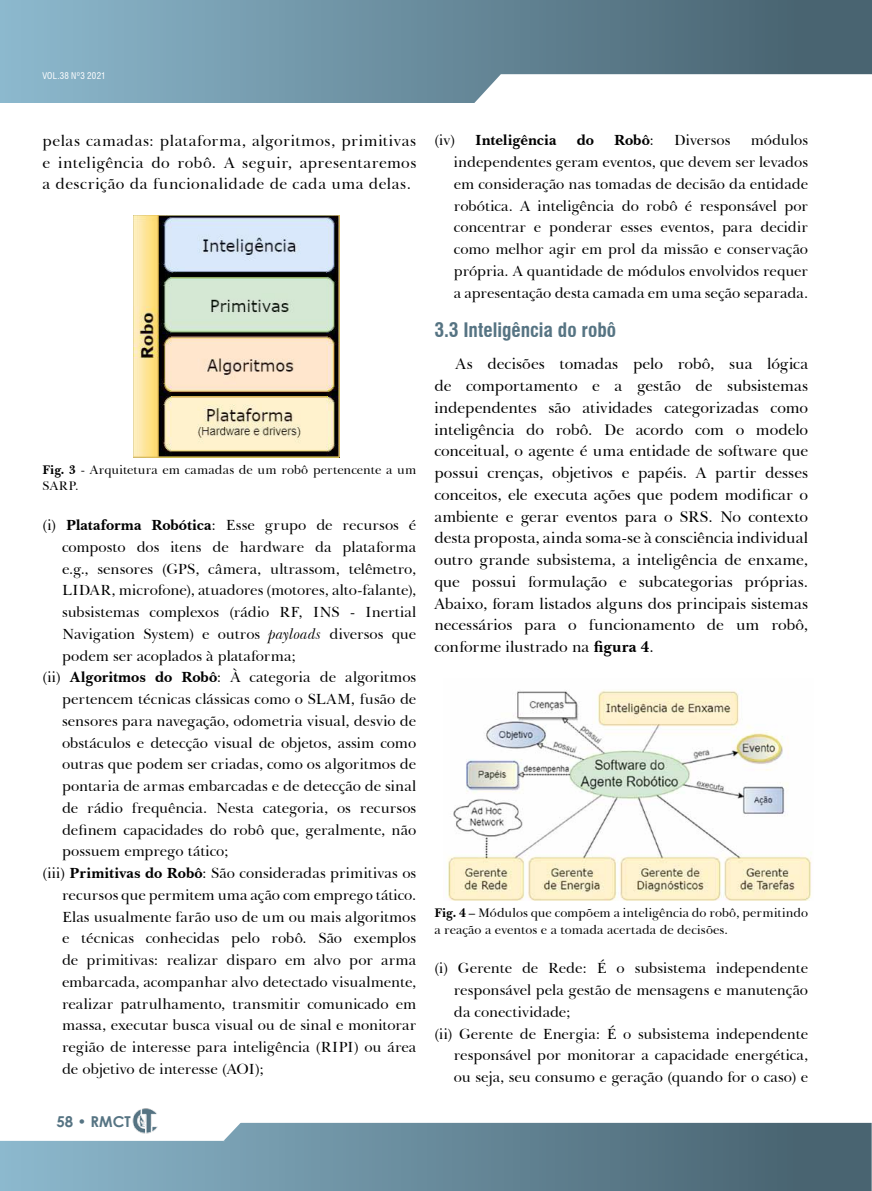
<style>
.page{position:relative;width:872px;height:1191px;background:#fff}
.page>*{position:absolute;margin:0;border:0;box-sizing:border-box;transform-origin:0 0}
.t1{font:700 condensed 19.5px "Swiss 721 BT";color:#567483}
.t2{font:15.75px/21.8px "Baskerville BT";letter-spacing:.015em;color:#000;text-align:justify}
.t3{font:15px/21.8px "Baskerville BT";color:#000;text-align:justify}
.t4{font:700 15px "Baskerville BT";letter-spacing:-.005em;color:#000}
.t5{font:700 15px "Century Gothic";color:#567483}
.t6{font:12.75px/16.5px "Baskerville BT";letter-spacing:.005em;color:#000}
.t7{font:condensed 9px "Swiss 721 BT";letter-spacing:.03em;color:#fff}
.s1{font-weight:700}
.s2{font-style:italic}
.s3{font-weight:400}
</style>
<div class="page">
<div style="left:0;top:0;width:872px;height:102px;background:linear-gradient(to right,#8cb8cd,#445e6a)"></div>
<svg style="left:0;top:1122px;width:871px;height:69px;background:#678999"></svg>
<svg style="left:0;top:1122px;width:244px;height:18px"></svg>
<svg style="left:465px;top:74px;width:407px;height:29px"></svg>
<img style="left:132px;top:1108px;width:27px;height:25px">
<img style="left:134px;top:216px;width:205px;height:241px">
<img style="left:447px;top:690px;width:365px;height:210px">
<p class="t7" style="left:42px;top:70px;width:65px">VOL.38 Nº3 2021</p>
<p class="t2" style="left:43px;top:129px;width:375px">pelas camadas: plataforma, algoritmos, primitivas e inteligência do robô. A seguir, apresentaremos a descrição da funcionalidade de cada uma delas.</p>
<p class="t6" style="left:43px;top:461px;width:375px"><span class="s1">Fig. 3</span> - Arquitetura em camadas de um robô pertencente a um<br>SARP.</p>
<p class="t3" style="left:43px;top:513px;width:375px">(i) <span class="s1">Plataforma Robótica</span>: Esse grupo de recursos é</p>
<p class="t3" style="left:62px;top:535px;width:356px">composto dos itens de hardware da plataforma</p>
<p class="t3" style="left:62px;top:557px;width:356px">e.g., sensores (GPS, câmera, ultrassom, telêmetro,</p>
<p class="t3" style="left:62px;top:579px;width:356px">LIDAR, microfone), atuadores (motores, alto-falante),</p>
<p class="t3" style="left:62px;top:600px;width:356px">subsistemas complexos (rádio RF, INS - Inertial</p>
<p class="t3" style="left:62px;top:622px;width:356px">Navigation System) e outros <span class="s2">payloads</span> diversos que</p>
<p class="t3" style="left:62px;top:644px;width:235px">podem ser acoplados à plataforma;</p>
<p class="t3" style="left:43px;top:666px;width:375px">(ii) <span class="s1">Algoritmos do Robô</span>: À categoria de algoritmos</p>
<p class="t3" style="left:62px;top:687px;width:356px">pertencem técnicas clássicas como o SLAM, fusão de</p>
<p class="t3" style="left:62px;top:709px;width:356px">sensores para navegação, odometria visual, desvio de</p>
<p class="t3" style="left:62px;top:731px;width:356px">obstáculos e detecção visual de objetos, assim como</p>
<p class="t3" style="left:62px;top:753px;width:356px">outras que podem ser criadas, como os algoritmos de</p>
<p class="t3" style="left:62px;top:774px;width:356px">pontaria de armas embarcadas e de detecção de sinal</p>
<p class="t3" style="left:62px;top:796px;width:356px">de rádio frequência. Nesta categoria, os recursos</p>
<p class="t3" style="left:62px;top:818px;width:356px">definem capacidades do robô que, geralmente, não</p>
<p class="t3" style="left:62px;top:840px;width:168px">possuem emprego tático;</p>
<p class="t3" style="left:43px;top:861px;width:375px">(iii) <span class="s1">Primitivas do Robô</span>: São consideradas primitivas os</p>
<p class="t3" style="left:62px;top:883px;width:356px">recursos que permitem uma ação com emprego tático.</p>
<p class="t3" style="left:62px;top:905px;width:356px">Elas usualmente farão uso de um ou mais algoritmos</p>
<p class="t3" style="left:62px;top:927px;width:356px">e técnicas conhecidas pelo robô. São exemplos</p>
<p class="t3" style="left:62px;top:948px;width:356px">de primitivas: realizar disparo em alvo por arma</p>
<p class="t3" style="left:62px;top:970px;width:356px">embarcada, acompanhar alvo detectado visualmente,</p>
<p class="t3" style="left:62px;top:992px;width:356px">realizar patrulhamento, transmitir comunicado em</p>
<p class="t3" style="left:62px;top:1014px;width:356px">massa, executar busca visual ou de sinal e monitorar</p>
<p class="t3" style="left:62px;top:1035px;width:356px">região de interesse para inteligência (RIPI) ou área</p>
<p class="t3" style="left:62px;top:1057px;width:203px">de objetivo de interesse (AOI);</p>
<p class="t5" style="left:56px;top:1110px;width:76px">58 • RMCT</p>
<p class="t3" style="left:454px;top:129px;width:356px;text-indent:297px">módulos independentes geram eventos, que devem ser levados em consideração nas tomadas de decisão da entidade robótica. A inteligência do robô é responsável por concentrar e ponderar esses eventos, para decidir como melhor agir em prol da missão e conservação própria. A quantidade de módulos envolvidos requer a apresentação desta camada em uma seção separada.</p>
<h1 class="t1" style="left:434px;top:318px;width:183px">3.3 Inteligência do robô</h1>
<p class="t2" style="left:434px;top:353px;width:375px;text-indent:21px">As decisões tomadas pelo robô, sua lógica de comportamento e a gestão de subsistemas independentes são atividades categorizadas como inteligência do robô. De acordo com o modelo conceitual, o agente é uma entidade de software que possui crenças, objetivos e papéis. A partir desses conceitos, ele executa ações que podem modificar o ambiente e gerar eventos para o SRS. No contexto desta proposta, ainda soma-se à consciência individual outro grande subsistema, a inteligência de enxame, que possui formulação e subcategorias próprias.<br>Abaixo, foram listados alguns dos principais sistemas necessários para o funcionamento de um robô, conforme ilustrado na <span class="s1">figura 4</span>.</p>
<p class="t3" style="left:434px;top:129px;width:22px">(iv)</p>
<p class="t4" style="left:475px;top:130px;width:83px">Inteligência</p>
<p class="t4" style="left:577px;top:130px;width:19px">do</p>
<p class="t4" style="left:614px;top:130px;width:41px">Robô<span class="s3">:</span></p>
<p class="t3" style="left:674px;top:129px;width:58px">Diversos</p>
<p class="t6" style="left:434px;top:904px;width:375px"><span class="s1">Fig. 4</span> – Módulos que compõem a inteligência do robô, permitindo a reação a eventos e a tomada acertada de decisões.</p>
<p class="t3" style="left:434px;top:957px;width:375px">(i) Gerente de Rede: É o subsistema independente</p>
<p class="t3" style="left:454px;top:978px;width:356px">responsável pela gestão de mensagens e manutenção</p>
<p class="t3" style="left:454px;top:1000px;width:118px">da conectividade;</p>
<p class="t3" style="left:434px;top:1022px;width:375px">(ii) Gerente de Energia: É o subsistema independente</p>
<p class="t3" style="left:454px;top:1044px;width:356px">responsável por monitorar a capacidade energética,</p>
<p class="t3" style="left:454px;top:1065px;width:356px">ou seja, seu consumo e geração (quando for o caso) e</p>
</div>
